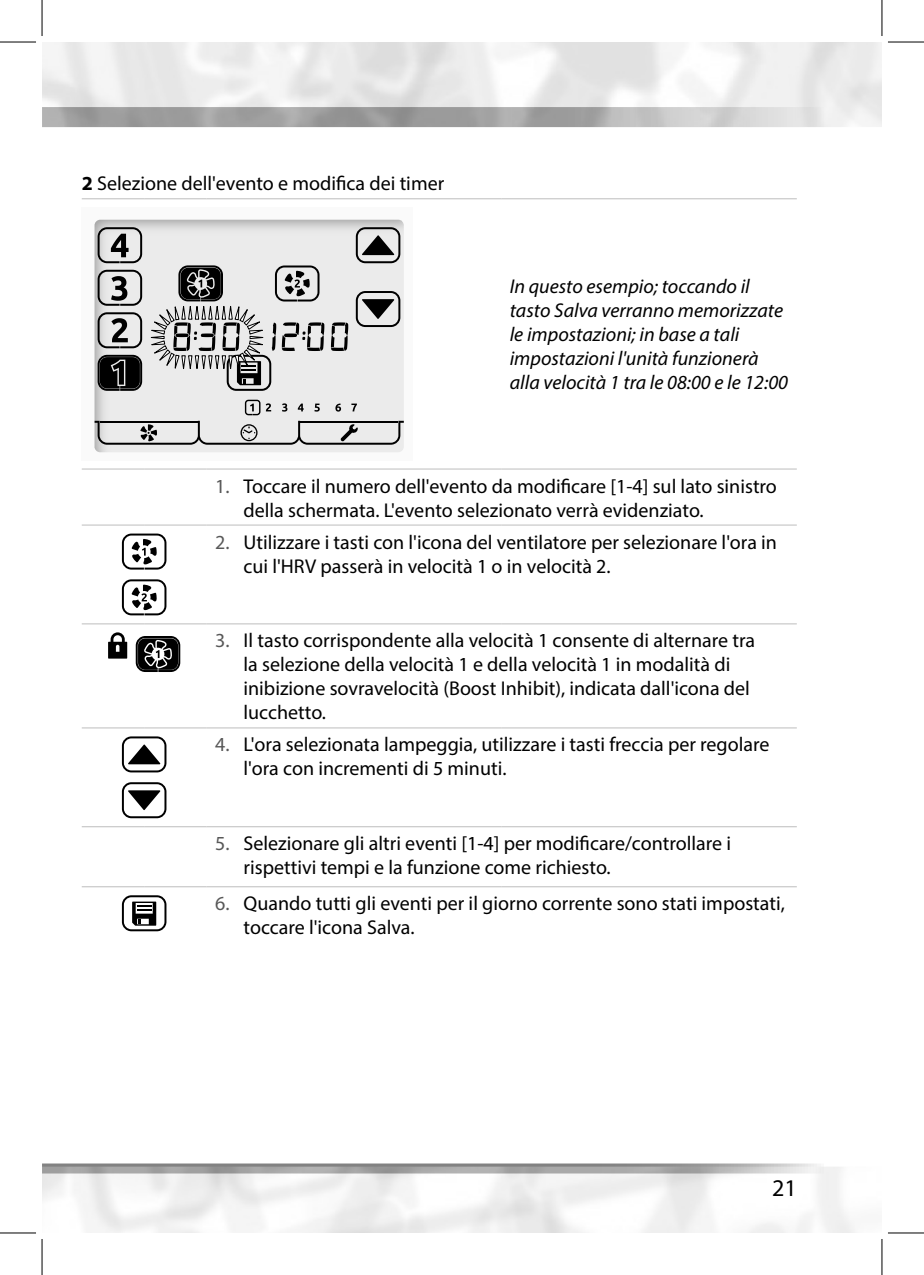
<style>
.page{position:relative;width:924px;height:1275px;background:#fff}
.page>*{position:absolute;margin:0;border:0;box-sizing:border-box;transform-origin:0 0}
.t1{font:24px "Myriad Pro";color:#000}
.DOC_Table_Text{font:20px/24px "Myriad Pro";color:#000}
.DOC_Table_Text-2{font:italic 20px/24px "Myriad Pro";color:#000}
.s1{font-weight:700}
.s2{color:#585858}
</style>
<div class="page">
<img style="left:42px;top:42px;width:839px;height:1191px">
<svg style="left:767px;top:1175px;width:28px;height:25px"></svg>
<hr style="left:82px;top:198px;width:62px;height:1px;background:#bdbdbd">
<hr style="left:144px;top:198px;width:62px;height:1px;background:#bdbdbd">
<hr style="left:206px;top:198px;width:295px;height:1px;background:#bdbdbd">
<hr style="left:501px;top:198px;width:295px;height:1px;background:#bdbdbd">
<hr style="left:82px;top:468px;width:62px;height:1px;background:#bdbdbd">
<hr style="left:144px;top:468px;width:62px;height:1px;background:#bdbdbd">
<hr style="left:206px;top:468px;width:295px;height:1px;background:#bdbdbd">
<hr style="left:501px;top:468px;width:295px;height:1px;background:#bdbdbd">
<hr style="left:82px;top:524px;width:62px;height:1px;background:#bdbdbd">
<hr style="left:144px;top:524px;width:62px;height:1px;background:#bdbdbd">
<hr style="left:206px;top:524px;width:295px;height:1px;background:#bdbdbd">
<hr style="left:501px;top:524px;width:295px;height:1px;background:#bdbdbd">
<hr style="left:82px;top:623px;width:62px;height:1px;background:#bdbdbd">
<hr style="left:144px;top:623px;width:62px;height:1px;background:#bdbdbd">
<hr style="left:206px;top:623px;width:295px;height:1px;background:#bdbdbd">
<hr style="left:501px;top:623px;width:295px;height:1px;background:#bdbdbd">
<hr style="left:82px;top:727px;width:62px;height:1px;background:#bdbdbd">
<hr style="left:144px;top:727px;width:62px;height:1px;background:#bdbdbd">
<hr style="left:206px;top:727px;width:295px;height:1px;background:#bdbdbd">
<hr style="left:501px;top:727px;width:295px;height:1px;background:#bdbdbd">
<hr style="left:82px;top:826px;width:62px;height:1px;background:#bdbdbd">
<hr style="left:144px;top:826px;width:62px;height:1px;background:#bdbdbd">
<hr style="left:206px;top:826px;width:295px;height:1px;background:#bdbdbd">
<hr style="left:501px;top:826px;width:295px;height:1px;background:#bdbdbd">
<hr style="left:82px;top:886px;width:62px;height:1px;background:#bdbdbd">
<hr style="left:144px;top:886px;width:62px;height:1px;background:#bdbdbd">
<hr style="left:206px;top:886px;width:295px;height:1px;background:#bdbdbd">
<hr style="left:501px;top:886px;width:295px;height:1px;background:#bdbdbd">
<svg style="left:82px;top:207px;width:330px;height:253px;fill:#ebebeb"></svg>
<svg style="left:98px;top:227px;width:226px;height:164px"></svg>
<svg style="left:122px;top:533px;width:44px;height:36px"></svg>
<svg style="left:122px;top:579px;width:44px;height:36px"></svg>
<svg style="left:136px;top:636px;width:44px;height:36px"></svg>
<svg style="left:108px;top:632px;width:19px;height:26px"></svg>
<svg style="left:122px;top:736px;width:44px;height:36px"></svg>
<svg style="left:122px;top:782px;width:44px;height:36px"></svg>
<svg style="left:122px;top:895px;width:44px;height:36px"></svg>
<hr style="left:0;top:42px;width:36px;height:1px;background:#000">
<hr style="left:887px;top:42px;width:36px;height:1px;background:#000">
<hr style="left:0;top:1232px;width:36px;height:1px;background:#000">
<hr style="left:887px;top:1232px;width:36px;height:1px;background:#000">
<hr style="left:42px;top:0;width:1px;height:36px;background:#000">
<hr style="left:42px;top:1239px;width:1px;height:36px;background:#000">
<hr style="left:881px;top:0;width:1px;height:36px;background:#000">
<hr style="left:881px;top:1239px;width:1px;height:36px;background:#000">
<p class="DOC_Table_Text" style="left:82px;top:171px;width:364px"><span class="s1">2</span> Selezione dell'evento e modifica dei timer</p>
<p class="DOC_Table_Text-2" style="left:509px;top:274px;width:280px">In questo esempio; toccando il tasto Salva verranno memorizzate le impostazioni; in base a tali impostazioni l'unità funzionerà alla velocità 1 tra le 08:00 e le 12:00</p>
<p class="DOC_Table_Text" style="left:243px;top:473px;width:534px;text-indent:-28px"><span class="s2">1.</span> Toccare il numero dell'evento da modificare [1-4] sul lato sinistro della schermata. L'evento selezionato verrà evidenziato.</p>
<p class="DOC_Table_Text" style="left:243px;top:529px;width:535px;text-indent:-28px"><span class="s2">2.</span> Utilizzare i tasti con l'icona del ventilatore per selezionare l'ora in cui l'HRV passerà in velocità 1 o in velocità 2.</p>
<p class="DOC_Table_Text" style="left:243px;top:628px;width:513px;text-indent:-28px"><span class="s2">3.</span> Il tasto corrispondente alla velocità 1 consente di alternare tra la selezione della velocità 1 e della velocità 1 in modalità di inibizione sovravelocità (Boost Inhibit), indicata dall'icona del lucchetto.</p>
<p class="DOC_Table_Text" style="left:243px;top:732px;width:527px;text-indent:-28px"><span class="s2">4.</span> L'ora selezionata lampeggia, utilizzare i tasti freccia per regolare l'ora con incrementi di 5 minuti.</p>
<p class="DOC_Table_Text" style="left:243px;top:831px;width:489px;text-indent:-28px"><span class="s2">5.</span> Selezionare gli altri eventi [1-4] per modificare/controllare i rispettivi tempi e la funzione come richiesto.</p>
<p class="DOC_Table_Text" style="left:243px;top:891px;width:542px;text-indent:-28px"><span class="s2">6.</span> Quando tutti gli eventi per il giorno corrente sono stati impostati, toccare l'icona Salva.</p>
<p class="t1" style="left:771px;top:1172px;width:26px">21</p>
</div>
